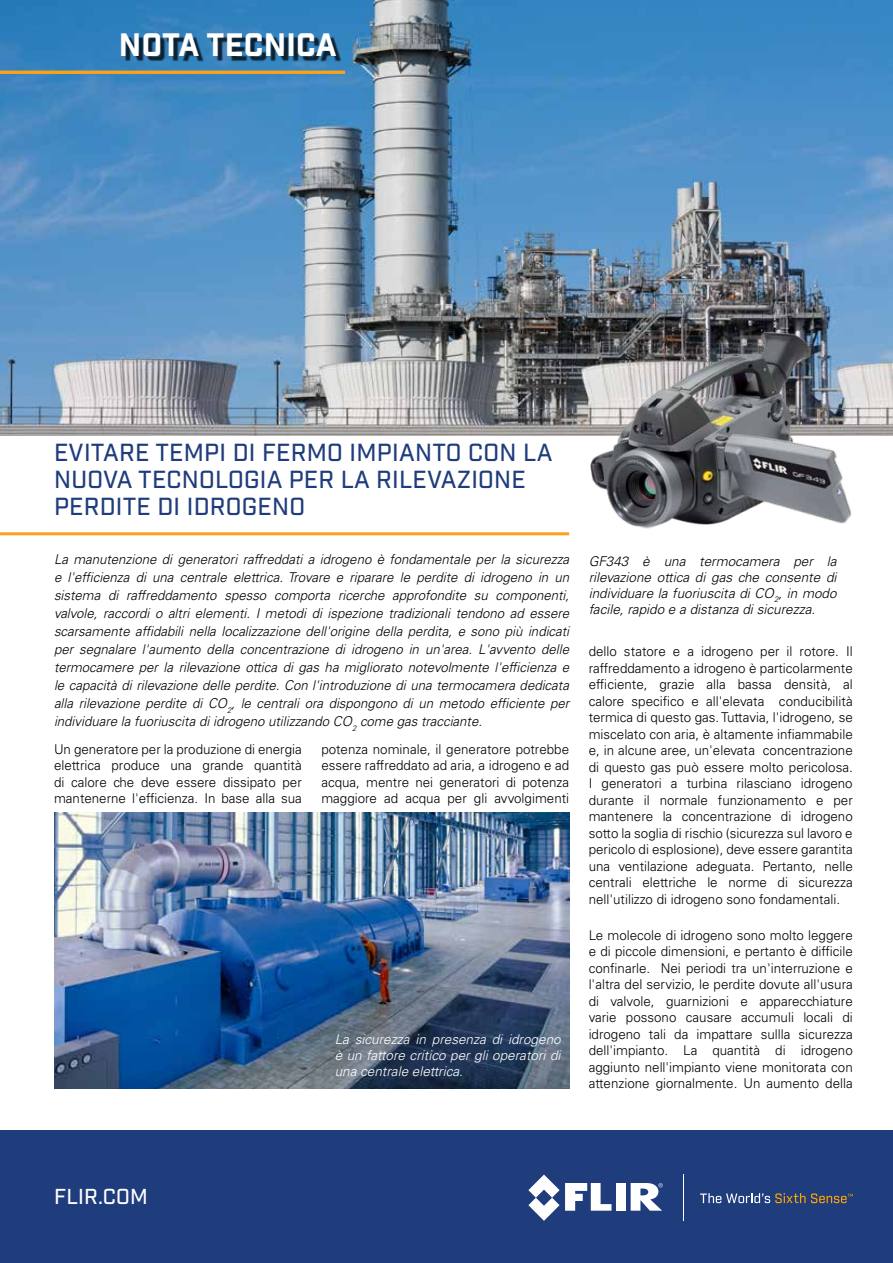
<style>
.page{position:relative;width:893px;height:1263px;background:#fff}
.page>*{position:absolute;margin:0;border:0;box-sizing:border-box;transform-origin:0 0}
.t1{font:700 31.5px "Industry";letter-spacing:.01em;color:#fff}
.t2{font:500 24px/27px "Industry";letter-spacing:.01em;color:#1f3d7c}
.t3{font:500 21px "Industry";letter-spacing:.01em;color:#fff}
.t4{font:300 13.5px/16.5px "Univers LT Std";color:#000;text-align:justify}
.t5{font:italic 300 13.5px/18px "Univers LT Std";color:#000;text-align:justify}
.t6{font:italic 300 13.5px/16.2px "Univers LT Std";color:#fff;text-align:justify}
</style>
<div class="page">
<img style="left:0;top:0;width:893px;height:435px">
<img style="left:54px;top:812px;width:515px;height:277px">
<div style="left:0;top:1130px;width:893px;height:133px;background:#1f3d7c"></div>
<div style="left:616px;top:1183px;width:10px;height:28px;background:#fff"></div>
<svg style="left:528px;top:1174px;width:83px;height:47px"></svg>
<svg style="left:631px;top:1183px;width:32px;height:28px"></svg>
<svg style="left:700px;top:1193px;width:153px;height:10px"></svg>
<hr style="left:683px;top:1174px;width:1px;height:47px;background:#fff">
<div style="left:125px;top:37px;width:217px;height:25px;background:#000;opacity:.75"></div>
<hr style="left:0;top:532px;width:569px;height:3px;background:#faa21b">
<hr style="left:0;top:71px;width:345px;height:3px;background:#faa21b">
<img style="left:579px;top:327px;width:285px;height:202px">
<h1 class="t1" style="left:119px;top:25px;width:219px">NOTA TECNICA</h1>
<h2 class="t2" style="left:54px;top:440px;width:500px">EVITARE TEMPI DI FERMO IMPIANTO CON LA<br>NUOVA TECNOLOGIA PER LA RILEVAZIONE<br>PERDITE DI IDROGENO</h2>
<p class="t5" style="left:54px;top:550px;width:517px">La manutenzione di generatori raffreddati a idrogeno è fondamentale per la sicurezza e l'efficienza di una centrale elettrica. Trovare e riparare le perdite di idrogeno in un sistema di raffreddamento spesso comporta ricerche approfondite su componenti, valvole, raccordi o altri elementi. I metodi di ispezione tradizionali tendono ad essere scarsamente affidabili nella localizzazione dell'origine della perdita, e sono più indicati per segnalare l'aumento della concentrazione di idrogeno in un'area. L'avvento delle termocamere per la rilevazione ottica di gas ha migliorato notevolmente l'efficienza e le capacità di rilevazione delle perdite. Con l'introduzione di una termocamera dedicata alla rilevazione perdite di CO<sub>2</sub>, le centrali ora dispongono di un metodo efficiente per individuare la fuoriuscita di idrogeno utilizzando CO<sub>2</sub> come gas tracciante.</p>
<p class="t4" style="left:54px;top:741px;width:249px">Un generatore per la produzione di energia elettrica produce una grande quantità di calore che deve essere dissipato per mantenerne l'efficienza. In base alla sua</p>
<p class="t4" style="left:321px;top:741px;width:249px">potenza nominale, il generatore potrebbe essere raffreddato ad aria, a idrogeno e ad acqua, mentre nei generatori di potenza maggiore ad acqua per gli avvolgimenti</p>
<p class="t6" style="left:335px;top:1031px;width:227px">La sicurezza in presenza di idrogeno è un fattore critico per gli operatori di una centrale elettrica.</p>
<p class="t5" style="left:589px;top:553px;width:249px;line-height:16.2px">GF343 è una termocamera per la rilevazione ottica di gas che consente di individuare la fuoriuscita di CO<sub>2</sub>, in modo facile, rapido e a distanza di sicurezza.</p>
<p class="t4" style="left:589px;top:643px;width:266px">dello statore e a idrogeno per il rotore. Il raffreddamento a idrogeno è particolarmente efficiente, grazie alla bassa densità, al calore specifico e all'elevata conducibilità termica di questo gas. Tuttavia, l'idrogeno, se miscelato con aria, è altamente infiammabile e, in alcune aree, un'elevata concentrazione di questo gas può essere molto pericolosa.<br>I generatori a turbina rilasciano idrogeno durante il normale funzionamento e per mantenere la concentrazione di idrogeno sotto la soglia di rischio (sicurezza sul lavoro e pericolo di esplosione), deve essere garantita una ventilazione adeguata. Pertanto, nelle centrali elettriche le norme di sicurezza nell'utilizzo di idrogeno sono fondamentali.</p>
<p class="t4" style="left:589px;top:927px;width:266px">Le molecole di idrogeno sono molto leggere e di piccole dimensioni, e pertanto è difficile confinarle. Nei periodi tra un'interruzione e l'altra del servizio, le perdite dovute all'usura di valvole, guarnizioni e apparecchiature varie possono causare accumuli locali di idrogeno tali da impattare sullla sicurezza dell'impianto. La quantità di idrogeno aggiunto nell'impianto viene monitorata con attenzione giornalmente. Un aumento della</p>
<h3 class="t3" style="left:54px;top:1183px;width:95px">FLIR.COM</h3>
</div>
